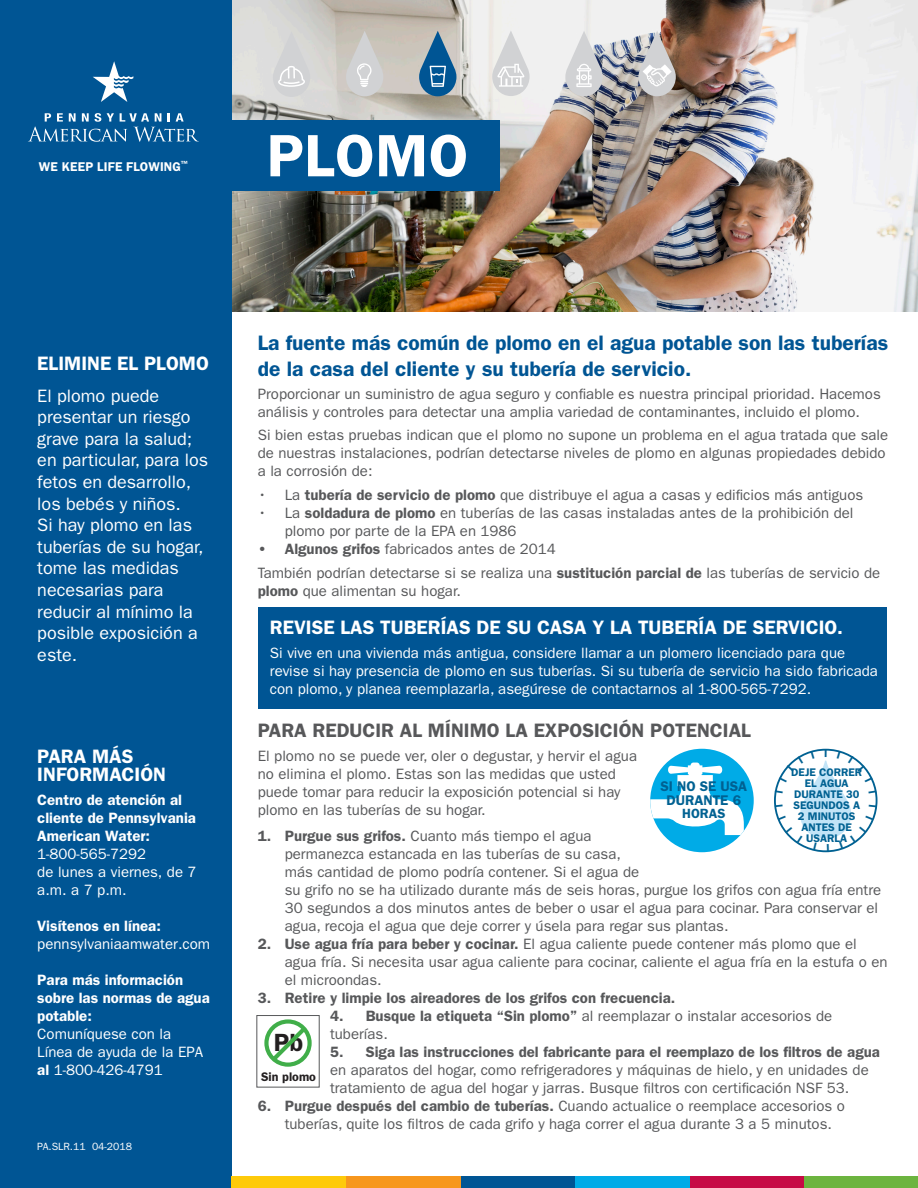
<style>
.page{position:relative;width:918px;height:1188px;background:#fff}
.page>*{position:absolute;margin:0;border:0;box-sizing:border-box;transform-origin:0 0}
.t1{font:600 60px "ITC Franklin Gothic Std";letter-spacing:.01em;color:#fff}
.t2{font:600 25.05px "ITC Franklin Gothic Std";color:#231f20}
.Subhead{font:600 21px/25.2px "ITC Franklin Gothic Std";color:#005594}
.Subhead-2{font:600 19.5px/18px "ITC Franklin Gothic Std";color:#fff}
.Subhead-3{font:600 19.5px "ITC Franklin Gothic Std";color:#57585a}
.Subhead-4{font:18px/21.6px "ITC Franklin Gothic Std";color:#fff}
.Body_Copy{font:15px/18px "ITC Franklin Gothic Std";color:#57585a}
.Body_Copy-2{font:15px/18px "ITC Franklin Gothic Std";color:#fff}
.Text{font:15px/18px "ITC Franklin Gothic Std";color:#fff}
.Text-2{font:600 15px/18px "ITC Franklin Gothic Std";color:#fff}
.t3{font:600 15px "ITC Franklin Gothic Std";color:#57585a}
.Body_Copy-3{font:600 14.1px/14.1px "ITC Franklin Gothic Std";color:#006192;text-align:center}
.Body_Copy-4{font:600 13.35px "ITC Franklin Gothic Std";color:#006192}
.t4{font:600 12.75px "ITC Franklin Gothic Std";letter-spacing:.015em;color:#fff}
.t5{font:600 12.45px "ITC Franklin Gothic Std";color:#231f20}
.Body_Copy-5{font:600 11.1px/11.1px "ITC Franklin Gothic Std";color:#006192;text-align:center}
.t6{font:10.5px "ITC Franklin Gothic Std";color:#fff}
.s1{font-weight:600}
</style>
<div class="page">
<img style="left:231px;top:0;width:687px;height:311px">
<svg style="left:273px;top:31px;width:37px;height:66px;background:#d7d7d8"></svg>
<svg style="left:419px;top:31px;width:37px;height:65px;background:#5987a8"></svg>
<svg style="left:492px;top:30px;width:38px;height:66px"></svg>
<svg style="left:346px;top:31px;width:37px;height:65px;background:#cfcecb"></svg>
<svg style="left:565px;top:31px;width:38px;height:65px"></svg>
<svg style="left:638px;top:31px;width:38px;height:65px;background:#bfb8b6"></svg>
<div style="left:0;top:0;width:231px;height:1188px;background:#005594"></div>
<svg style="left:28px;top:113px;width:171px;height:29px"></svg>
<svg style="left:93px;top:61px;width:40px;height:41px"></svg>
<div style="left:230px;top:120px;width:270px;height:71px;background:#005594"></div>
<div style="left:231px;top:1176px;width:115px;height:12px;background:#feca0a"></div>
<div style="left:346px;top:1176px;width:115px;height:12px;background:#f7971d"></div>
<div style="left:461px;top:1176px;width:114px;height:12px;background:#005594"></div>
<div style="left:575px;top:1176px;width:115px;height:12px;background:#00abe7"></div>
<div style="left:690px;top:1176px;width:115px;height:12px;background:#c60a45"></div>
<div style="left:805px;top:1176px;width:113px;height:12px;background:#6cb43f"></div>
<div style="left:650px;top:749px;width:104px;height:103px;background:#00abe7;border-radius:50%"></div>
<svg style="left:650px;top:763px;width:94px;height:72px"></svg>
<div style="left:264px;top:1019px;width:48px;height:48px;border:4px solid #40ae49;border-radius:50%"></div>
<svg style="left:267px;top:1023px;width:43px;height:43px"></svg>
<div style="left:257px;top:1015px;width:63px;height:72px;border:1px solid #57585a"></div>
<div style="left:258px;top:608px;width:629px;height:101px;background:#005594"></div>
<svg style="left:775px;top:749px;width:102px;height:102px"></svg>
<p class="t4" style="left:39px;top:159px;width:151px">WE KEEP LIFE FLOWING<sup>™</sup></p>
<p class="t1" style="left:267px;top:120px;width:203px">PLOMO</p>
<p class="Subhead-2" style="left:37px;top:355px;width:173px">ELIMINE EL PLOMO</p>
<p class="Subhead-4" style="left:37px;top:385px;width:172px">El plomo puede presentar un riesgo grave para la salud; en particular, para los fetos en desarrollo, los bebés y niños.<br>Si hay plomo en las tuberías de su hogar, tome las medidas necesarias para reducir al mínimo la posible exposición a este.</p>
<p class="Subhead-2" style="left:37px;top:748px;width:130px">PARA MÁS<br>INFORMACIÓN</p>
<p class="Text-2" style="left:37px;top:791px;width:160px">Centro de atención al cliente de Pennsylvania<br>American Water:</p>
<p class="Text" style="left:37px;top:845px;width:110px">1-800-565-7292</p>
<p class="Text" style="left:37px;top:863px;width:161px">de lunes a viernes, de 7 a.m. a 7 p.m.</p>
<p class="Text-2" style="left:37px;top:917px;width:125px">Visítenos en línea:</p>
<p class="Text" style="left:37px;top:935px;width:174px">pennsylvaniaamwater.com</p>
<p class="Text-2" style="left:37px;top:971px;width:174px">Para más información sobre las normas de agua potable:</p>
<p class="Text" style="left:37px;top:1025px;width:135px">Comuníquese con la</p>
<p class="Text" style="left:37px;top:1043px;width:167px">Línea de ayuda de la EPA <span class="s1">al</span> 1-800-426-4791</p>
<p class="t6" style="left:37px;top:1140px;width:96px">PA.SLR.11 04-2018</p>
<p class="Subhead" style="left:258px;top:331px;width:632px">La fuente más común de plomo en el agua potable son las tuberías de la casa del cliente y su tubería de servicio.</p>
<p class="Body_Copy" style="left:258px;top:385px;width:625px">Proporcionar un suministro de agua seguro y confiable es nuestra principal prioridad. Hacemos análisis y controles para detectar una amplia variedad de contaminantes, incluido el plomo.</p>
<p class="Body_Copy" style="left:258px;top:426px;width:632px">Si bien estas pruebas indican que el plomo no supone un problema en el agua tratada que sale de nuestras instalaciones, podrían detectarse niveles de plomo en algunas propiedades debido a la corrosión de:</p>
<p class="Body_Copy" style="left:258px;top:486px;width:607px">• La <span class="s1">tubería de servicio de plomo</span> que distribuye el agua a casas y edificios más antiguos</p>
<p class="Body_Copy" style="left:285px;top:504px;width:570px;text-indent:-27px">• La <span class="s1">soldadura de plomo</span> en tuberías de las casas instaladas antes de la prohibición del plomo por parte de la EPA en 1986</p>
<p class="Body_Copy" style="left:258px;top:540px;width:300px"><span class="s1">• Algunos grifos</span> fabricados antes de 2014</p>
<p class="Body_Copy" style="left:258px;top:564px;width:624px">También podrían detectarse si se realiza una <span class="s1">sustitución parcial de</span> las tuberías de servicio de <span class="s1">plomo</span> que alimentan su hogar.</p>
<p class="Subhead-2" style="left:270px;top:619px;width:574px">REVISE LAS TUBERÍAS DE SU CASA Y LA TUBERÍA DE SERVICIO.</p>
<p class="Body_Copy-2" style="left:270px;top:644px;width:610px">Si vive en una vivienda más antigua, considere llamar a un plomero licenciado para que revise si hay presencia de plomo en sus tuberías. Si su tubería de servicio ha sido fabricada con plomo, y planea reemplazarla, asegúrese de contactarnos al 1-800-565-7292.</p>
<p class="Subhead-3" style="left:258px;top:719px;width:495px">PARA REDUCIR AL MÍNIMO LA EXPOSICIÓN POTENCIAL</p>
<p class="Body_Copy" style="left:258px;top:747px;width:381px">El plomo no se puede ver, oler o degustar, y hervir el agua no elimina el plomo. Estas son las medidas que usted puede tomar para reducir la exposición potencial si hay plomo en las tuberías de su hogar.</p>
<p class="Body_Copy" style="left:285px;top:827px;width:598px;text-indent:-27px"><span class="s1">1. Purgue sus grifos.</span> Cuanto más tiempo el agua<br>permanezca estancada en las tuberías de su casa,<br>más cantidad de plomo podría contener. Si el agua de<br>su grifo no se ha utilizado durante más de seis horas, purgue los grifos con agua fría entre 30 segundos a dos minutos antes de beber o usar el agua para cocinar. Para conservar el agua, recoja el agua que deje correr y úsela para regar sus plantas.</p>
<p class="Body_Copy" style="left:285px;top:935px;width:604px;text-indent:-27px"><span class="s1">2. Use agua fría para beber y cocinar.</span> El agua caliente puede contener más plomo que el agua fría. Si necesita usar agua caliente para cocinar, caliente el agua fría en la estufa o en el microondas.</p>
<p class="t3" style="left:258px;top:989px;width:419px">3. Retire y limpie los aireadores de los grifos con frecuencia.</p>
<p class="Body_Copy" style="left:330px;top:1007px;width:504px"><span class="s1">4. Busque la etiqueta “Sin plomo”</span> al reemplazar o instalar accesorios de tuberías.</p>
<p class="Body_Copy" style="left:330px;top:1043px;width:551px"><span class="s1">5. Siga las instrucciones del fabricante para el reemplazo de los filtros de agua </span>en aparatos del hogar, como refrigeradores y máquinas de hielo, y en unidades de tratamiento de agua del hogar y jarras. Busque filtros con certificación NSF 53.</p>
<p class="Body_Copy" style="left:285px;top:1097px;width:562px;text-indent:-27px"><span class="s1">6. Purgue después del cambio de tuberías.</span> Cuando actualice o reemplace accesorios o tuberías, quite los filtros de cada grifo y haga correr el agua durante 3 a 5 minutos.</p>
<p class="Body_Copy-5" style="left:791px;top:766px;width:73px">DEJE CORRER<br>EL AGUA<br>DURANTE 30<br>SEGUNDOS A<br>2 MINUTOS<br>ANTES DE<br>USARLA</p>
<p class="Body_Copy-3" style="left:660px;top:779px;width:88px">SI NO SE USA<br>DURANTE 6</p>
<p class="Body_Copy-4" style="left:682px;top:806px;width:45px">HORAS</p>
<p class="t2" style="left:274px;top:1027px;width:30px">Pb</p>
<p class="t5" style="left:261px;top:1069px;width:56px">Sin plomo</p>
</div>
